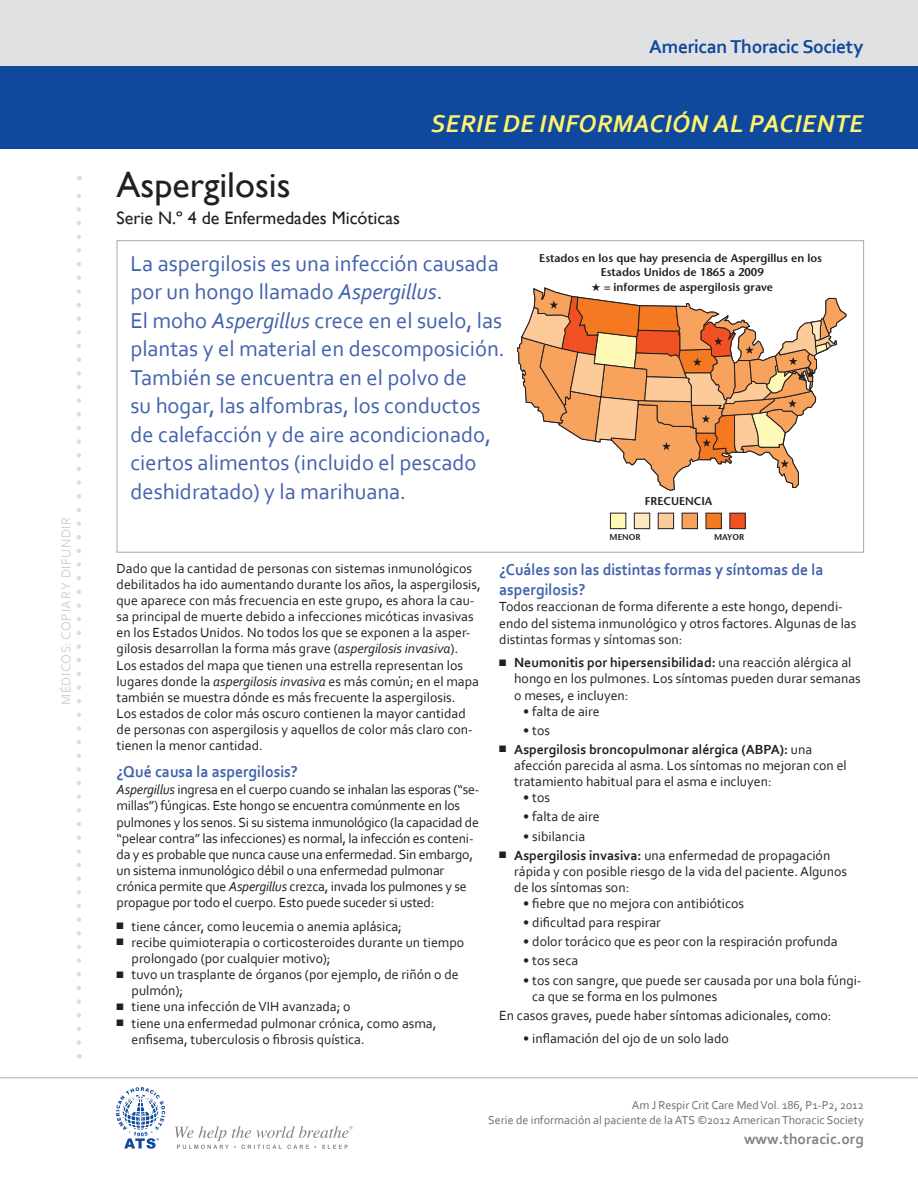
<style>
.page{position:relative;width:918px;height:1188px;background:#fff}
.page>*{position:absolute;margin:0;border:0;box-sizing:border-box;transform-origin:0 0}
.Headline_1{font:36px "Gill Sans";color:#231f20}
.t1{font:italic 700 25.5px "Corbel";letter-spacing:.02em;color:#fff46d}
.Intro_Paragraph{font:22.5px/28.5px "Corbel";color:#4262ac}
.t2{font:700 19.5px "Corbel";letter-spacing:-.02em;color:#0f499d}
.Headline_2{font:18px "Gill Sans";color:#231f20}
.Body_Headline{font:700 16.5px/19.8px "Corbel";color:#4262ac;scale:.95 1}
.t3{font:700 15.45px "Corbel";color:#808285}
.Body{font:13.8px/16.2px "Corbel";color:#231f20}
.t4{font:13.5px "Corbel";letter-spacing:.04em;color:#d1d2d4}
.Copyright_Info{font:12px "Corbel";color:#6c6d70}
.t5{font:600 11.25px/13.5px "Stone Sans Std";color:#231f20;text-align:center}
.t6{font:600 8.55px "Stone Sans Std";color:#231f20}
.s1{font-style:italic}
.s2{font-weight:700}
</style>
<div class="page">
<div style="left:0;top:0;width:918px;height:81px;background:#e0e1e3"></div>
<div style="left:0;top:66px;width:918px;height:82px;background:#0f499d"></div>
<svg style="left:77px;top:176px;width:4px;height:867px"></svg>
<hr style="left:0;top:1077px;width:918px;height:1px;background:#a8a9ad">
<svg style="left:116px;top:1087px;width:49px;height:62px"></svg>
<svg style="left:175px;top:1126px;width:177px;height:23px"></svg>
<div style="left:610px;top:513px;width:16px;height:16px;background:#fff9b8"></div>
<div style="left:610px;top:513px;width:16px;height:16px;border:1px solid #231f20"></div>
<div style="left:634px;top:513px;width:16px;height:16px;background:#fee7c1"></div>
<div style="left:634px;top:513px;width:16px;height:16px;border:1px solid #231f20"></div>
<div style="left:658px;top:513px;width:16px;height:16px;background:#fccb99"></div>
<div style="left:658px;top:513px;width:16px;height:16px;border:1px solid #231f20"></div>
<div style="left:682px;top:513px;width:15px;height:16px;background:#f8a35d"></div>
<div style="left:682px;top:513px;width:16px;height:16px;border:1px solid #231f20"></div>
<div style="left:706px;top:513px;width:15px;height:16px;background:#f47921"></div>
<div style="left:706px;top:513px;width:16px;height:16px;border:1px solid #231f20"></div>
<div style="left:730px;top:513px;width:15px;height:16px;background:#f05022"></div>
<div style="left:730px;top:513px;width:15px;height:16px;border:1px solid #231f20"></div>
<svg style="left:517px;top:287px;width:329px;height:204px"></svg>
<p class="t4" style="left:58px;top:705px;width:190px;rotate:-90deg">MÉDICOS: COPIAR Y DIFUNDIR</p>
<h3 class="t2" style="left:649px;top:34px;width:216px">American Thoracic Society</h3>
<h2 class="t1" style="left:431px;top:108px;width:434px">SERIE DE INFORMACIÓN AL PACIENTE</h2>
<p class="Headline_1" style="left:117px;top:163px;width:175px">Aspergilosis</p>
<p class="Headline_2" style="left:117px;top:207px;width:285px">Serie N.º 4 de Enfermedades Micóticas</p>
<p class="Intro_Paragraph" style="left:130px;top:248px;width:376px">La aspergilosis es una infección causada por un hongo llamado <span class="s1">Aspergillus</span>.<br>El moho <span class="s1">Aspergillus</span> crece en el suelo, las plantas y el material en descomposición.<br>También se encuentra en el polvo de<br>su hogar, las alfombras, los conductos de calefacción y de aire acondicionado, ciertos alimentos (incluido el pescado deshidratado) y la marihuana.</p>
<p class="t5" style="left:539px;top:252px;width:284px">Estados en los que hay presencia de Aspergillus en los<br>Estados Unidos de 1865 a 2009</p>
<p class="t5" style="left:592px;top:280px;width:183px">★ = informes de aspergilosis grave</p>
<p class="t5" style="left:645px;top:495px;width:69px">FRECUENCIA</p>
<p class="Body" style="left:117px;top:560px;width:366px">Dado que la cantidad de personas con sistemas inmunológicos debilitados ha ido aumentando durante los años, la aspergilosis, que aparece con más frecuencia en este grupo, es ahora la cau&shy;sa principal de muerte debido a infecciones micóticas invasivas en los Estados Unidos. No todos los que se exponen a la asper&shy;gilosis desarrollan la forma más grave (<span class="s1">aspergilosis invasiva</span>).<br>Los estados del mapa que tienen una estrella representan los lugares donde la <span class="s1">aspergilosis invasiva</span> es más común; en el mapa también se muestra dónde es más frecuente la aspergilosis.<br>Los estados de color más oscuro contienen la mayor cantidad de personas con aspergilosis y aquellos de color más claro con&shy;tienen la menor cantidad.</p>
<p class="Body_Headline" style="left:117px;top:762px;width:192px">¿Qué causa la aspergilosis?</p>
<p class="Body" style="left:117px;top:781px;width:364px"><span class="s1">Aspergillus</span> ingresa en el cuerpo cuando se inhalan las esporas (“se&shy;millas”) fúngicas. Este hongo se encuentra comúnmente en los pulmones y los senos. Si su sistema inmunológico (la capacidad de “pelear contra” las infecciones) es normal, la infección es conteni&shy;da y es probable que nunca cause una enfermedad. Sin embargo, un sistema inmunológico débil o una enfermedad pulmonar crónica permite que <span class="s1">Aspergillus</span> crezca, invada los pulmones y se propague por todo el cuerpo. Esto puede suceder si usted:</p>
<p class="Body" style="left:117px;top:918px;width:287px">■ tiene cáncer, como leucemia o anemia aplásica;</p>
<p class="Body" style="left:132px;top:934px;width:334px;text-indent:-15px">■ recibe quimioterapia o corticosteroides durante un tiempo prolongado (por cualquier motivo);</p>
<p class="Body" style="left:132px;top:966px;width:329px;text-indent:-15px">■ tuvo un trasplante de órganos (por ejemplo, de riñón o de pulmón);</p>
<p class="Body" style="left:117px;top:998px;width:235px">■ tiene una infección de VIH avanzada; o</p>
<p class="Body" style="left:132px;top:1015px;width:306px;text-indent:-15px">■ tiene una enfermedad pulmonar crónica, como asma, enfisema, tuberculosis o fibrosis quística.</p>
<p class="t6" style="left:610px;top:532px;width:32px">MENOR</p>
<p class="t6" style="left:714px;top:532px;width:32px">MAYOR</p>
<p class="Body_Headline" style="left:499px;top:559px;width:343px">¿Cuáles son las distintas formas y síntomas de la aspergilosis?</p>
<p class="Body" style="left:499px;top:598px;width:359px">Todos reaccionan de forma diferente a este hongo, dependi&shy;endo del sistema inmunológico y otros factores. Algunas de las distintas formas y síntomas son:</p>
<p class="Body" style="left:514px;top:654px;width:348px;text-indent:-15px">■ <span class="s2">Neumonitis por hipersensibilidad:</span> una reacción alérgica al hongo en los pulmones. Los síntomas pueden durar semanas o meses, e incluyen:</p>
<p class="Body" style="left:523px;top:703px;width:78px">• falta de aire</p>
<p class="Body" style="left:523px;top:722px;width:28px">• tos</p>
<p class="Body" style="left:514px;top:741px;width:334px;text-indent:-15px">■ <span class="s2">Aspergilosis broncopulmonar alérgica (ABPA):</span> una afección parecida al asma. Los síntomas no mejoran con el tratamiento habitual para el asma e incluyen:</p>
<p class="Body" style="left:523px;top:789px;width:28px">• tos</p>
<p class="Body" style="left:523px;top:808px;width:78px">• falta de aire</p>
<p class="Body" style="left:523px;top:828px;width:63px">• sibilancia</p>
<p class="Body" style="left:514px;top:847px;width:334px;text-indent:-15px">■ <span class="s2">Aspergilosis invasiva:</span> una enfermedad de propagación rápida y con posible riesgo de la vida del paciente. Algunos de los síntomas son:</p>
<p class="Body" style="left:523px;top:895px;width:222px">• fiebre que no mejora con antibióticos</p>
<p class="Body" style="left:523px;top:914px;width:139px">• dificultad para respirar</p>
<p class="Body" style="left:523px;top:933px;width:316px">• dolor torácico que es peor con la respiración profunda</p>
<p class="Body" style="left:523px;top:952px;width:56px">• tos seca</p>
<p class="Body" style="left:532px;top:972px;width:331px;text-indent:-9px">• tos con sangre, que puede ser causada por una bola fúngi&shy;ca que se forma en los pulmones</p>
<p class="Body" style="left:499px;top:1007px;width:334px">En casos graves, puede haber síntomas adicionales, como:</p>
<p class="Body" style="left:523px;top:1030px;width:207px">• inflamación del ojo de un solo lado</p>
<p class="Copyright_Info" style="left:632px;top:1098px;width:233px">Am J Respir Crit Care Med Vol. 186, P1-P2, 2012</p>
<p class="Copyright_Info" style="left:488px;top:1112px;width:377px">Serie de información al paciente de la ATS ©2012 American Thoracic Society</p>
<p class="t3" style="left:744px;top:1130px;width:121px">www.thoracic.org</p>
</div>
